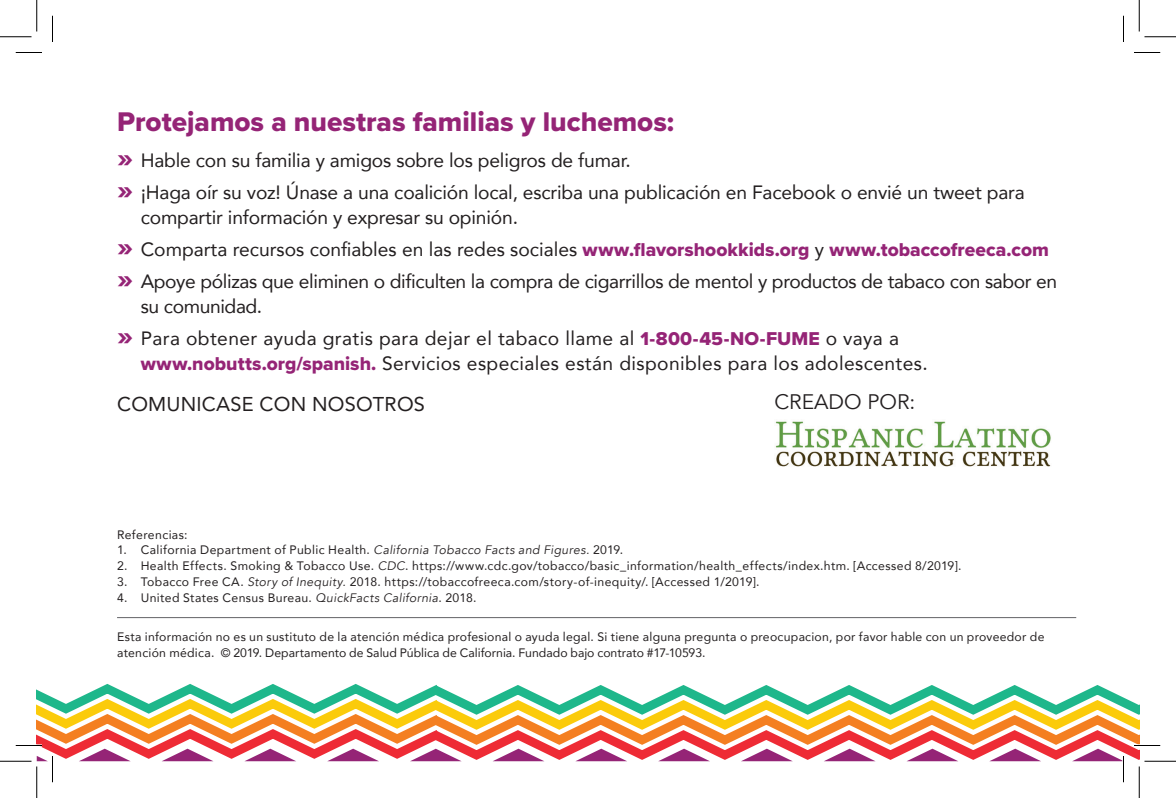
<style>
.page{position:relative;width:1176px;height:798px;background:#fff}
.page>*{position:absolute;margin:0;border:0;box-sizing:border-box;transform-origin:0 0}
._0_-_Header{font:28px "Proxima Nova Extrabld";color:#952476}
.t1{font:21px "Avenir";color:#231f20}
._0_-_Body{font:19.95px "Avenir";letter-spacing:.01em;color:#231f20}
.t2{font:19.25px/25.4px "Avenir";letter-spacing:-.01em;color:#231f20}
.t3{font:19.25px/25.4px "Avenir";letter-spacing:.02em;color:#231f20}
._0_-_Body-2{font:12.25px/15.8px "Avenir";letter-spacing:.025em;color:#231f20}
.s1{font-family:"Proxima Nova Extrabld";font-size:28px;color:#952476}
.s2{font-family:"Proxima Nova Extrabld";color:#952476}
.s3{font-style:italic}
</style>
<div class="page">
<hr style="left:117px;top:617px;width:959px;height:1px;background:#636366">
<img style="left:775px;top:421px;width:276px;height:46px">
<svg style="left:16px;top:52px;width:26px;height:1px"></svg>
<svg style="left:1134px;top:52px;width:26px;height:1px"></svg>
<svg style="left:52px;top:16px;width:1px;height:26px"></svg>
<svg style="left:1123px;top:16px;width:1px;height:26px"></svg>
<svg style="left:16px;top:684px;width:1144px;height:98px"></svg>
<hr style="left:0;top:760px;width:32px;height:2px;background:#fff">
<hr style="left:1144px;top:760px;width:32px;height:2px;background:#fff">
<hr style="left:36px;top:766px;width:2px;height:32px;background:#fff">
<hr style="left:1138px;top:766px;width:2px;height:32px;background:#fff">
<hr style="left:0;top:36px;width:32px;height:1px;background:#000">
<hr style="left:1144px;top:36px;width:32px;height:1px;background:#000">
<hr style="left:0;top:761px;width:32px;height:1px;background:#000">
<hr style="left:1144px;top:761px;width:32px;height:1px;background:#000">
<hr style="left:36px;top:0;width:1px;height:32px;background:#000">
<hr style="left:36px;top:766px;width:1px;height:32px;background:#000">
<hr style="left:1139px;top:0;width:1px;height:32px;background:#000">
<hr style="left:1139px;top:766px;width:1px;height:32px;background:#000">
<p class="_0_-_Header" style="left:117px;top:100px;width:559px">Protejamos a nuestras familias y luchemos:</p>
<p class="t2" style="left:117px;top:147px;width:515px"><span class="s1">»</span> Hable con su familia y amigos sobre los peligros de fumar.</p>
<p class="t2" style="left:141px;top:179px;width:886px;text-indent:-24px"><span class="s1">»</span> ¡Haga oír su voz! Únase a una coalición local, escriba una publicación en Facebook o envié un tweet para compartir información y expresar su opinión.</p>
<p class="t2" style="left:117px;top:236px;width:933px"><span class="s1">»</span> Comparta recursos confiables en las redes sociales <span class="s2">www.flavorshookkids.org</span> y <span class="s2">www.tobaccofreeca.com</span></p>
<p class="t2" style="left:141px;top:268px;width:918px;text-indent:-24px"><span class="s1">»</span> Apoye pólizas que eliminen o dificulten la compra de cigarrillos de mentol y productos de tabaco con sabor en su comunidad.</p>
<p class="t3" style="left:141px;top:325px;width:789px;text-indent:-24px"><span class="s1">»</span> Para obtener ayuda gratis para dejar el tabaco llame al <span class="s2">1-800-45-NO-FUME</span> o vaya a <span class="s2">www.nobutts.org/spanish.</span> Servicios especiales están disponibles para los adolescentes.</p>
<p class="_0_-_Body" style="left:117px;top:388px;width:309px">COMUNICASE CON NOSOTROS</p>
<p class="t1" style="left:774px;top:390px;width:142px">CREADO POR:</p>
<p class="_0_-_Body-2" style="left:117px;top:526px;width:72px">Referencias:</p>
<p class="_0_-_Body-2" style="left:117px;top:542px;width:508px">1. California Department of Public Health. <span class="s3">California Tobacco Facts and Figures.</span> 2019.</p>
<p class="_0_-_Body-2" style="left:117px;top:558px;width:846px">2. Health Effects. Smoking &amp; Tobacco Use. <span class="s3">CDC</span>. https://www.cdc.gov/tobacco/basic_information/health_effects/index.htm. [Accessed 8/2019].</p>
<p class="_0_-_Body-2" style="left:117px;top:573px;width:644px">3. Tobacco Free CA. <span class="s3">Story of Inequity.</span> 2018. https://tobaccofreeca.com/story-of-inequity/. [Accessed 1/2019].</p>
<p class="_0_-_Body-2" style="left:117px;top:589px;width:361px">4. United States Census Bureau. <span class="s3">QuickFacts California</span>. 2018.</p>
<p class="_0_-_Body-2" style="left:117px;top:629px;width:929px">Esta información no es un sustituto de la atención médica profesional o ayuda legal. Si tiene alguna pregunta o preocupacion, por favor hable con un proveedor de atención médica. © 2019. Departamento de Salud Pública de California. Fundado bajo contrato #17-10593.</p>
</div>
